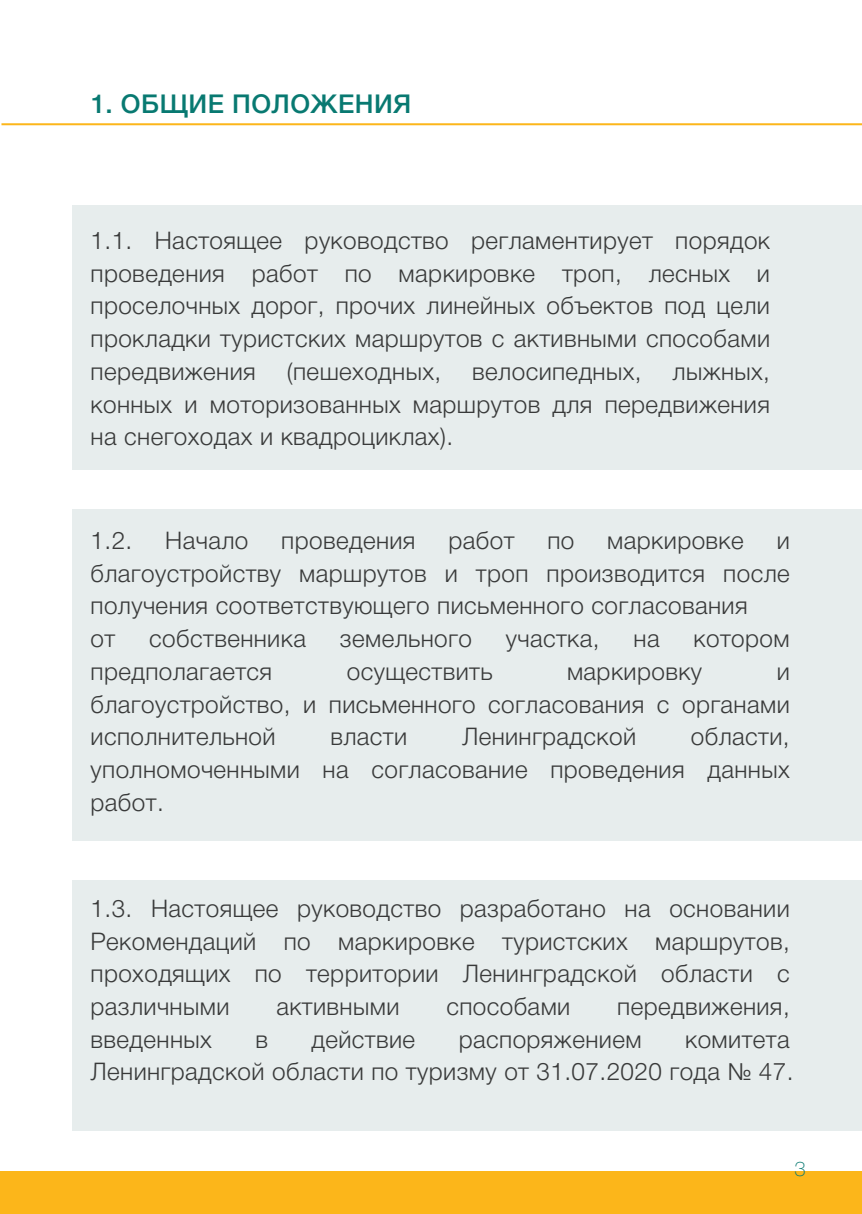
<style>
.page{position:relative;width:862px;height:1214px;background:#fff}
.page>*{position:absolute;margin:0;border:0;box-sizing:border-box;transform-origin:0 0}
.t1{font:500 26px "Helvetica Neue Cyr";letter-spacing:.015em;color:#087971}
.t2{font:300 24.2px/32.8px "Helvetica Neue Cyr";letter-spacing:.015em;color:#393a3a;text-align:justify}
.t3{font:100 20.4px "Helvetica Neue Cyr";color:#087971}
</style>
<div class="page">
<div style="left:73px;top:205px;width:789px;height:265px;background:#e7eded"></div>
<div style="left:73px;top:509px;width:789px;height:331px;background:#e7eded"></div>
<div style="left:73px;top:879px;width:789px;height:250px;background:#e7eded"></div>
<hr style="left:1px;top:123px;width:861px;height:2px;background:#fcb61a">
<div style="left:0;top:1170px;width:862px;height:43px;background:#fcb61a"></div>
<p class="t1" style="left:91px;top:90px;width:322px">1. ОБЩИЕ ПОЛОЖЕНИЯ</p>
<p class="t2" style="left:91px;top:224px;width:681px">1.1. Настоящее руководство регламентирует порядок проведения работ по маркировке троп, лесных и проселочных дорог, прочих линейных объектов под цели прокладки туристских маршрутов с активными способами передвижения</p>
<p class="t2" style="left:287px;top:355px;width:156px">(пешеходных,</p>
<p class="t2" style="left:472px;top:355px;width:171px">велосипедных,</p>
<p class="t2" style="left:91px;top:355px;width:681px;text-indent:582px">лыжных, конных и моторизованных маршрутов для передвижения на снегоходах и квадроциклах).</p>
<p class="t2" style="left:91px;top:524px;width:43px">1.2.</p>
<p class="t2" style="left:165px;top:524px;width:85px">Начало</p>
<p class="t2" style="left:281px;top:524px;width:136px">проведения</p>
<p class="t2" style="left:448px;top:524px;width:68px">работ</p>
<p class="t2" style="left:547px;top:524px;width:28px">по</p>
<p class="t2" style="left:607px;top:524px;width:138px">маркировке</p>
<p class="t2" style="left:91px;top:524px;width:700px;text-align:left;text-indent:686px">и благоустройству маршрутов и троп производится после получения соответствующего письменного согласования<br>от</p>
<p class="t2" style="left:149px;top:622px;width:158px">собственника</p>
<p class="t2" style="left:340px;top:622px;width:133px">земельного</p>
<p class="t2" style="left:506px;top:622px;width:95px">участка,</p>
<p class="t2" style="left:633px;top:622px;width:28px">на</p>
<p class="t2" style="left:693px;top:622px;width:98px">котором</p>
<p class="t2" style="left:91px;top:655px;width:183px">предполагается</p>
<p class="t2" style="left:347px;top:655px;width:147px">осуществить</p>
<p class="t2" style="left:567px;top:655px;width:137px">маркировку</p>
<p class="t2" style="left:91px;top:655px;width:700px;text-indent:686px">и благоустройство, и письменного согласования с органами исполнительной</p>
<p class="t2" style="left:91px;top:720px;width:700px;text-indent:600px">области, уполномоченными на согласование проведения данных работ.</p>
<p class="t2" style="left:330px;top:720px;width:78px">власти</p>
<p class="t2" style="left:462px;top:720px;width:176px">Ленинградской</p>
<p class="t2" style="left:91px;top:891px;width:700px">1.3. Настоящее руководство разработано на основании Рекомендаций по маркировке туристских маршрутов, проходящих по территории Ленинградской области с различными</p>
<p class="t2" style="left:276px;top:990px;width:125px">активными</p>
<p class="t2" style="left:446px;top:990px;width:125px">способами</p>
<p class="t2" style="left:617px;top:990px;width:174px">передвижения,</p>
<p class="t2" style="left:91px;top:1022px;width:123px">введенных</p>
<p class="t2" style="left:255px;top:1022px;width:14px">в</p>
<p class="t2" style="left:311px;top:1022px;width:105px">действие</p>
<p class="t2" style="left:459px;top:1022px;width:184px">распоряжением</p>
<p class="t2" style="left:91px;top:1022px;width:704px;text-align:right">комитета<br>Ленинградской области по туризму от 31.07.2020 года № 47.</p>
<p class="t3" style="left:794px;top:1157px;width:13px">3</p>
</div>
